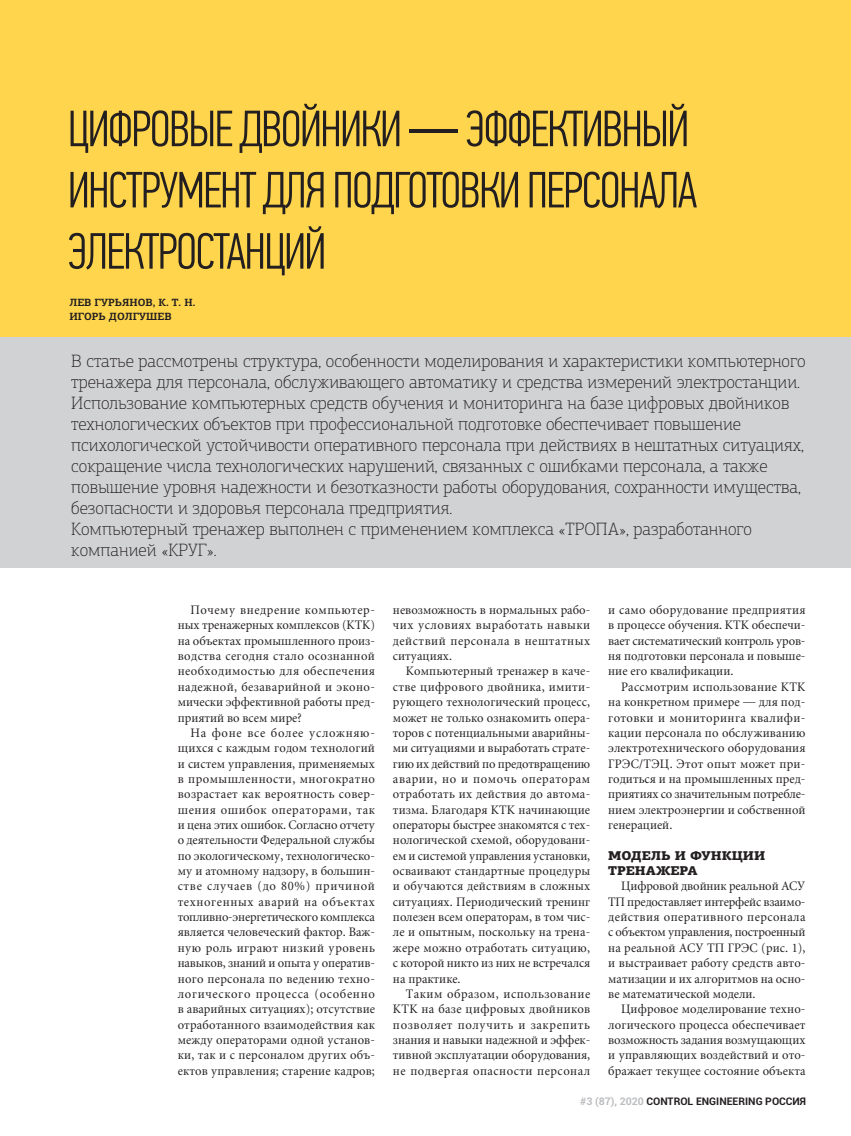
<style>
.page{position:relative;width:851px;height:1136px;background:#fff}
.page>*{position:absolute;margin:0;border:0;box-sizing:border-box;transform-origin:0 0}
.t1{font:300 51px/61.2px "PF Din Text Comp Pro";letter-spacing:-.03em;color:#231f20}
.t2{font:100 18px/21px "PF Agora Slab Pro";color:#231f20}
.t3{font:12.75px/15.3px "Miniature";color:#231f20;text-align:justify;scale:.96 1}
.t4{font:900 12.75px/15.3px "PF Agora Slab Pro";color:#231f20}
.t5{font:700 10.5px "Roboto";color:#231f20}
.t6{font:700 10.5px/14px "PF Agora Slab Pro";color:#231f20}
.s1{color:#bcbdc0}
</style>
<div class="page">
<div style="left:0;top:0;width:850px;height:368px;background:#fed54d"></div>
<div style="left:0;top:338px;width:850px;height:230px;background:#d1d2d4"></div>
<h1 class="t1" style="left:68px;top:102px;width:630px">ЦИФРОВЫЕ ДВОЙНИКИ ЭФФЕКТИВНЫЙ<br>ИНСТРУМЕНТ ДЛЯ ПОДГОТОВКИ ПЕРСОНАЛА<br>ЭЛЕКТРОСТАНЦИЙ</h1>
<p class="t6" style="left:69px;top:295px;width:127px">ЛЕВ ГУРЬЯНОВ, К. Т. Н.<br>ИГОРЬ ДОЛГУШЕВ</p>
<p class="t2" style="left:71px;top:350px;width:735px">В статье рассмотрены структура, особенности моделирования и характеристики компьютерного тренажера для персонала, обслуживающего автоматику и средства измерений электростанции.<br>Использование компьютерных средств обучения и мониторинга на базе цифровых двойников технологических объектов при профессиональной подготовке обеспечивает повышение психологической устойчивости оперативного персонала при действиях в нештатных ситуациях, сокращение числа технологических нарушений, связанных с ошибками персонала, а также повышение уровня надежности и безотказности работы оборудования, сохранности имущества, безопасности и здоровья персонала предприятия.<br>Компьютерный тренажер выполнен с применением комплекса «ТРОПА», разработанного компанией «КРУГ».</p>
<p class="t3" style="left:178px;top:604px;width:207px;text-indent:13px">Почему внедрение компьютер&shy;ных тренажерных комплексов (КТК) на объектах промышленного произ&shy;водства сегодня стало осознанной необходимостью для обеспечения надежной, безаварийной и эконо&shy;мически эффективной работы пред&shy;приятий во всем мире?</p>
<p class="t3" style="left:178px;top:726px;width:207px;text-indent:13px">На фоне все более усложняю&shy;щихся с каждым годом технологий и систем управления, применяемых в промышленности, многократно возрастает как вероятность совер&shy;шения ошибок операторами, так и цена этих ошибок. Согласно отчету о деятельности Федеральной службы по экологическому, технологическо&shy;му и атомному надзору, в большин&shy;стве случаев (до 80%) причиной техногенных аварий на объектах топливно-энергетического комплекса является человеческий фактор. Важ&shy;ную роль играют низкий уровень навыков, знаний и опыта у оператив&shy;ного персонала по ведению техно&shy;логического процесса (особенно в аварийных ситуациях); отсутствие отработанного взаимодействия как между операторами одной установ&shy;ки, так и с персоналом других объ&shy;ектов управления; старение кадров;</p>
<p class="t3" style="left:393px;top:604px;width:207px">невозможность в нормальных рабо&shy;чих условиях выработать навыки действий персонала в нештатных ситуациях.</p>
<p class="t3" style="left:393px;top:665px;width:207px;text-indent:13px">Компьютерный тренажер в каче&shy;стве цифрового двойника, имити&shy;рующего технологический процесс, может не только ознакомить опера&shy;торов с потенциальными аварийны&shy;ми ситуациями и выработать страте&shy;гию их действий по предотвращению аварии, но и помочь операторам отработать их действия до автома&shy;тизма. Благодаря КТК начинающие операторы быстрее знакомятся с тех&shy;нологической схемой, оборудовани&shy;ем и системой управления установки, осваивают стандартные процедуры и обучаются действиям в сложных ситуациях. Периодический тренинг полезен всем операторам, в том чис&shy;ле и опытным, поскольку на трена&shy;жере можно отработать ситуацию, с которой никто из них не встречался на практике.</p>
<p class="t3" style="left:393px;top:987px;width:207px;text-indent:13px">Таким образом, использование КТК на базе цифровых двойников позволяет получить и закрепить знания и навыки надежной и эффек&shy;тивной эксплуатации оборудования, не подвергая опасности персонал</p>
<p class="t3" style="left:608px;top:604px;width:207px">и само оборудование предприятия в процессе обучения. КТК обеспечи&shy;вает систематический контроль уров&shy;ня подготовки персонала и повыше&shy;ние его квалификации.</p>
<p class="t3" style="left:608px;top:680px;width:207px;text-indent:13px">Рассмотрим использование КТК на конкретном примере — для под&shy;готовки и мониторинга квалифи&shy;кации персонала по обслуживанию электротехнического оборудования ГРЭС/ТЭЦ. Этот опыт может при&shy;годиться и на промышленных пред&shy;приятиях со значительным потребле&shy;нием электроэнергии и собственной генерацией.</p>
<p class="t4" style="left:608px;top:847px;width:158px">МОДЕЛЬ И ФУНКЦИИ<br>ТРЕНАЖЕРА</p>
<p class="t3" style="left:608px;top:880px;width:207px;text-indent:13px">Цифровой двойник реальной АСУ ТП предоставляет интерфейс взаимо&shy;действия оперативного персонала с объектом управления, построенный на реальной АСУ ТП ГРЭС (рис. 1), и выстраивает работу средств авто&shy;матизации и их алгоритмов на осно&shy;ве математической модели.</p>
<p class="t3" style="left:608px;top:1002px;width:207px;text-indent:13px">Цифровое моделирование техно&shy;логического процесса обеспечивает возможность задания возмущающих и управляющих воздействий и ото&shy;бражает текущее состояние объекта</p>
<p class="t5" style="left:580px;top:1093px;width:227px"><span class="s1">#3 (87), 2020</span> CONTROL ENGINEERING РОССИЯ</p>
</div>
